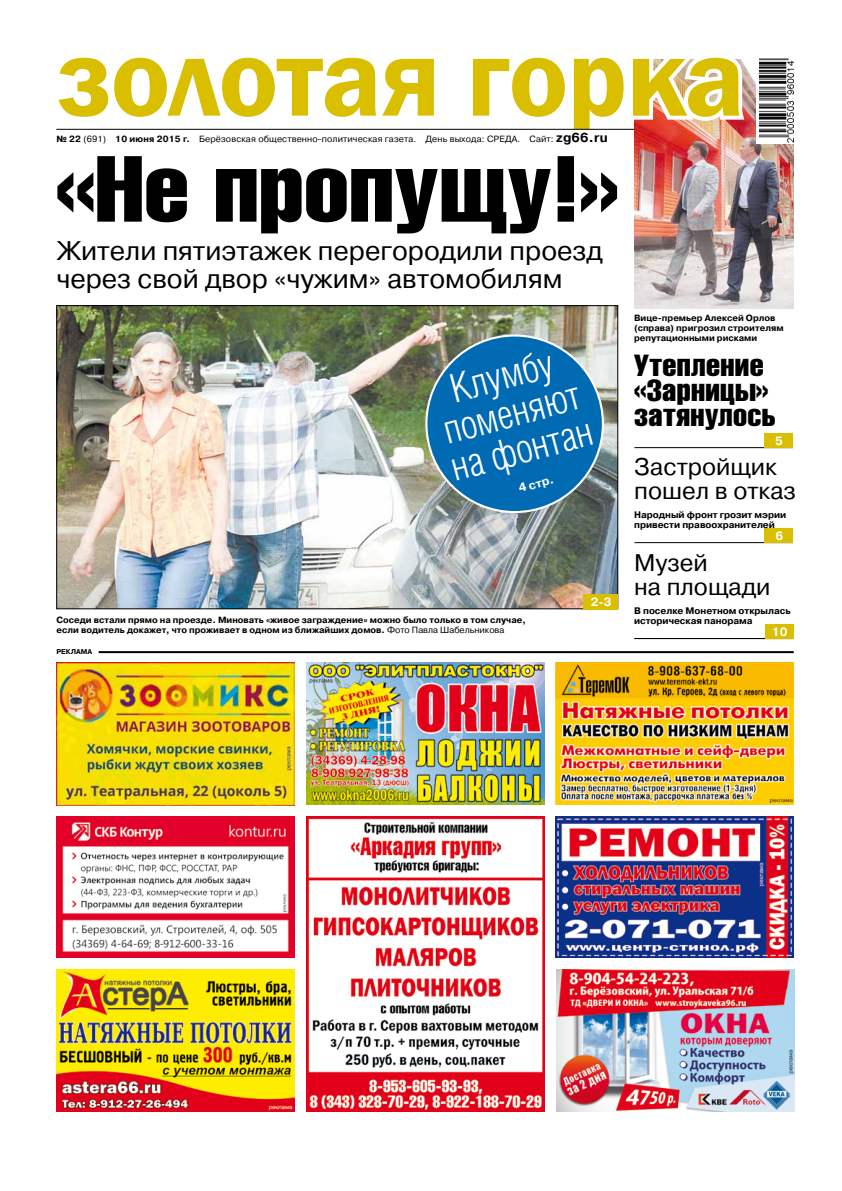
<style>
.page{position:relative;width:842px;height:1191px;background:#fff}
.page>*{position:absolute;margin:0;border:0;box-sizing:border-box;transform-origin:0 0}
.t1{font:600 115px "Franklin Gothic";letter-spacing:-.01em;color:#dabe00}
.t2{font:92px "Helios Compressed";color:#000;scale:1.15 1}
.t3{font:300 40px/38px "Helios Cond";color:#fff;text-align:center}
.t4{font:30px/25px "Helios Compressed";letter-spacing:.01em;color:#000;scale:1.1 1}
.t5{font:27px/28px "Pragmatica C";color:#000}
.t6{font:24px/24.5px "Pragmatica C";color:#000}
.t7{font:700 12px "Pragmatica C";color:#fff}
.t8{font:700 9.5px/10px "Pragmatica C";letter-spacing:-.005em;color:#000}
.t9{font:700 9px/10px "Pragmatica C";color:#000}
.t10{font:9px "Pragmatica C";letter-spacing:.015em;color:#000}
.t11{font:700 7px "Pragmatica C";color:#000}
.s1{font-weight:700}
.s2{font-weight:700;font-size:13px}
.s3{font-weight:400}
</style>
<div class="page">
<img style="left:634px;top:74px;width:160px;height:235px">
<img style="left:556px;top:663px;width:238px;height:141px">
<img style="left:306px;top:663px;width:238px;height:141px">
<hr style="left:99px;top:651px;width:695px;height:2px;background:#000">
<img style="left:465px;top:59px;width:285px;height:84px">
<div style="left:572px;top:129px;width:19px;height:6px;background:#fff"></div>
<img style="left:56px;top:969px;width:238px;height:142px">
<hr style="left:56px;top:129px;width:578px;height:1px;background:#000">
<hr style="left:634px;top:638px;width:159px;height:1px;background:#000">
<hr style="left:634px;top:447px;width:159px;height:1px;background:#000">
<hr style="left:634px;top:542px;width:159px;height:1px;background:#000">
<div style="left:765px;top:433px;width:28px;height:15px;background:#dabe00"></div>
<div style="left:765px;top:528px;width:28px;height:14px;background:#dabe00"></div>
<div style="left:765px;top:624px;width:28px;height:14px;background:#dabe00"></div>
<img style="left:556px;top:969px;width:238px;height:142px">
<img style="left:56px;top:305px;width:562px;height:349px">
<img style="left:556px;top:816px;width:238px;height:142px">
<svg style="left:757px;top:58px;width:37px;height:86px"></svg>
<img style="left:759px;top:59px;width:34px;height:83px">
<img style="left:57px;top:663px;width:238px;height:142px">
<img style="left:56px;top:816px;width:238px;height:142px">
<img style="left:306px;top:816px;width:238px;height:295px">
<div style="left:426px;top:335px;width:177px;height:177px;background:#006ab3;border-radius:50%"></div>
<p class="t1" style="left:57px;top:6px;width:689px">золотая горка</p>
<p class="t10" style="left:56px;top:134px;width:553px"><span class="s1">№ 22</span> (691) <span class="s1">10 июня 2015 г.</span> Берёзовская общественно–политическая газета. День выхода: СРЕДА. Сайт: <span class="s2">zg66.ru</span></p>
<p class="t2" style="left:56px;top:135px;width:491px">«Не пропущу!»</p>
<p class="t5" style="left:57px;top:237px;width:548px">Жители пятиэтажек перегородили проезд через свой двор «чужим» автомобилям</p>
<p class="t9" style="left:634px;top:313px;width:151px">Вице-премьер Алексей Орлов (справа) пригрозил строителям репутационными рисками</p>
<p class="t3" style="left:427px;top:376px;width:146px;rotate:-15deg">Клумбу поменяют на фонтан</p>
<p class="t7" style="left:517px;top:482px;width:38px;rotate:-15deg">4 стр.</p>
<p class="t4" style="left:634px;top:352px;width:130px">Утепление «Зарницы» затянулось</p>
<p class="t6" style="left:634px;top:454px;width:163px">Застройщик пошел в отказ</p>
<p class="t8" style="left:634px;top:509px;width:154px">Народный фронт грозит мэрии привести правоохранителей</p>
<p class="t6" style="left:634px;top:550px;width:138px">Музей<br>на площади</p>
<p class="t8" style="left:634px;top:605px;width:158px">В поселке Монетном открылась</p>
<p class="t7" style="left:775px;top:434px;width:9px">5</p>
<p class="t7" style="left:775px;top:529px;width:9px">6</p>
<p class="t7" style="left:591px;top:595px;width:23px">2-3</p>
<p class="t9" style="left:57px;top:615px;width:471px">Соседи встали прямо на проезде. Миновать «живое заграждение» можно было только в том случае,</p>
<p class="t8" style="left:634px;top:615px;width:120px">историческая панорама</p>
<p class="t9" style="left:57px;top:625px;width:449px">если водитель докажет, что проживает в одном из ближайших домов. <span class="s3">Фото Павла Шабельникова</span></p>
<p class="t7" style="left:772px;top:625px;width:17px">10</p>
<p class="t11" style="left:56px;top:647px;width:37px">РЕКЛАМА</p>
</div>
